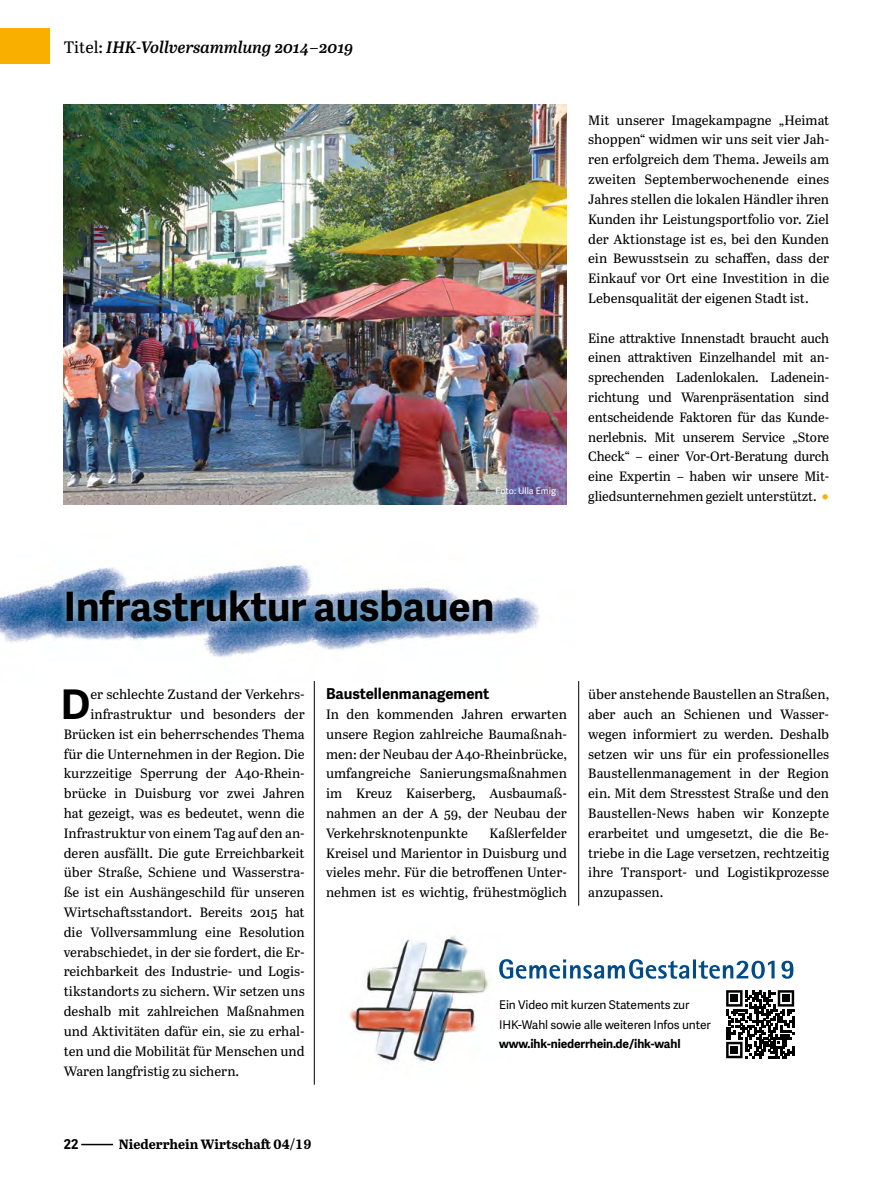
<style>
.page{position:relative;width:893px;height:1191px;background:#fff}
.page>*{position:absolute;margin:0;border:0;box-sizing:border-box;transform-origin:0 0}
.t1{font:700 40.8px "Adelle Sans";color:#000}
.t2{font:700 40.5px "Adelle Sans";color:#000}
.t3{font:italic 600 16.5px "Abril Text";color:#000}
.t4{font:700 15px "Adelle Sans";color:#000}
.t5{font:13.5px/19.8px "Abril Text";color:#000;text-align:justify}
.t6{font:700 13.5px "Abril Text";color:#000}
.t7{font:700 13.5px "Adelle Sans";color:#000}
.t8{font:12px/19.5px "Adelle Sans";letter-spacing:-.01em;color:#000}
.t9{font:700 12px "Adelle Sans";letter-spacing:-.01em;color:#000}
.t10{font:9px "Adelle Sans";color:#fff}
.s1{font-weight:400;font-style:normal}
.s2{font-family:"Adelle Sans";font-size:12.9px;color:#f9af00}
</style>
<div class="page">
<img style="left:0;top:565px;width:580px;height:118px">
<svg style="left:726px;top:990px;width:68px;height:68px"></svg>
<div style="left:731px;top:995px;width:7px;height:7px;background:#000"></div>
<div style="left:782px;top:995px;width:7px;height:7px;background:#000"></div>
<div style="left:731px;top:1046px;width:7px;height:7px;background:#000"></div>
<img style="left:349px;top:936px;width:143px;height:128px">
<div style="left:0;top:29px;width:49px;height:35px;background:#f9af00"></div>
<div style="left:57px;top:580px;width:445px;height:51px;background:#fff;opacity:.75"></div>
<img style="left:64px;top:105px;width:503px;height:399px">
<hr style="left:314px;top:681px;width:1px;height:403px;background:#000">
<hr style="left:578px;top:681px;width:1px;height:224px;background:#000">
<svg style="left:499px;top:959px;width:294px;height:19px"></svg>
<hr style="left:81px;top:1143px;width:32px;height:2px;background:#000">
<p class="t3" style="left:64px;top:35px;width:291px"><span class="s1">Titel:</span> IHK-Vollversammlung 2014 – 2019</p>
<p class="t10" style="left:496px;top:485px;width:62px">Foto: Ulla Emig</p>
<p class="t5" style="left:588px;top:109px;width:242px">Mit unserer Imagekampagne „Heimat shoppen“ widmen wir uns seit vier Jah&shy;ren erfolgreich dem Thema. Jeweils am zweiten Septemberwochenende eines Jahres stellen die lokalen Händler ihren Kunden ihr Leistungsportfolio vor. Ziel der Aktionstage ist es, bei den Kunden ein Bewusstsein zu schaffen, dass der Einkauf vor Ort eine Investition in die Lebensqualität der eigenen Stadt ist.</p>
<p class="t5" style="left:588px;top:327px;width:242px">Eine attraktive Innenstadt braucht auch einen attraktiven Einzelhandel mit an&shy;sprechenden Ladenlokalen. Ladenein&shy;richtung und Warenpräsentation sind entscheidende Faktoren für das Kunde&shy;nerlebnis. Mit unserem Service „Store Check“ – einer Vor-Ort-Beratung durch eine Expertin – haben wir unsere Mit&shy;gliedsunternehmen gezielt unterstützt. <span class="s2">○</span></p>
<h2 class="t2" style="left:64px;top:576px;width:432px">Infrastruktur ausbauen</h2>
<h1 class="t1" style="left:61px;top:674px;width:31px">D</h1>
<p class="t5" style="left:90px;top:684px;width:216px">er schlechte Zustand der Verkehrs-</p>
<p class="t5" style="left:90px;top:703px;width:216px">infrastruktur und besonders der</p>
<p class="t5" style="left:64px;top:723px;width:242px">Brücken ist ein beherrschendes Thema</p>
<p class="t5" style="left:64px;top:743px;width:242px">für die Unternehmen in der Region. Die</p>
<p class="t5" style="left:64px;top:763px;width:242px">kurzzeitige Sperrung der A40-Rhein-</p>
<p class="t5" style="left:64px;top:783px;width:242px">brücke in Duisburg vor zwei Jahren</p>
<p class="t5" style="left:64px;top:802px;width:242px">hat gezeigt, was es bedeutet, wenn die</p>
<p class="t5" style="left:64px;top:822px;width:242px">Infrastruktur von einem Tag auf den an-</p>
<p class="t5" style="left:64px;top:842px;width:242px">deren ausfällt. Die gute Erreichbarkeit</p>
<p class="t5" style="left:64px;top:862px;width:242px">über Straße, Schiene und Wasserstra-</p>
<p class="t5" style="left:64px;top:882px;width:242px">ße ist ein Aushängeschild für unseren</p>
<p class="t5" style="left:64px;top:901px;width:242px">Wirtschaftsstandort. Bereits 2015 hat</p>
<p class="t5" style="left:64px;top:921px;width:242px">die Vollversammlung eine Resolution</p>
<p class="t5" style="left:64px;top:941px;width:242px">verabschiedet, in der sie fordert, die Er-</p>
<p class="t5" style="left:64px;top:961px;width:242px">reichbarkeit des Industrie- und Logis-</p>
<p class="t5" style="left:64px;top:981px;width:242px">tikstandorts zu sichern. Wir setzen uns</p>
<p class="t5" style="left:64px;top:1000px;width:242px">deshalb mit zahlreichen Maßnahmen</p>
<p class="t5" style="left:64px;top:1020px;width:242px">und Aktivitäten dafür ein, sie zu erhal-</p>
<p class="t5" style="left:64px;top:1040px;width:242px">ten und die Mobilität für Menschen und</p>
<p class="t5" style="left:64px;top:1060px;width:177px">Waren langfristig zu sichern.</p>
<p class="t4" style="left:326px;top:683px;width:165px">Baustellenmanagement</p>
<p class="t5" style="left:326px;top:703px;width:242px">In den kommenden Jahren erwarten unsere Region zahlreiche Baumaßnah&shy;men: der Neubau der A40-Rheinbrücke, umfangreiche Sanierungsmaßnahmen im Kreuz Kaiserberg, Ausbaumaß&shy;nahmen an der A 59, der Neubau der Verkehrsknotenpunkte</p>
<p class="t5" style="left:326px;top:822px;width:242px;text-indent:164px">Kaßlerfelder Kreisel und Marientor in Duisburg und vieles mehr. Für die betroffenen Unter&shy;nehmen ist es wichtig, frühestmöglich</p>
<p class="t5" style="left:588px;top:684px;width:242px">über anstehende Baustellen an Straßen, aber auch an Schienen und Wasser&shy;wegen informiert zu werden. Deshalb setzen wir uns für ein professionelles Baustellenmanagement in der Region ein. Mit dem Stresstest Straße und den Baustellen-News haben wir Konzepte erarbeitet und umgesetzt, die die Be&shy;triebe in die Lage versetzen, rechtzeitig ihre Transport- und Logistikprozesse anzupassen.</p>
<p class="t8" style="left:499px;top:994px;width:213px">Ein Video mit kurzen Statements zur<br>IHK-Wahl sowie alle weiteren Infos unter</p>
<p class="t9" style="left:499px;top:1035px;width:183px">www.ihk-niederrhein.de/ihk-wahl</p>
<p class="t7" style="left:64px;top:1134px;width:16px">22</p>
<p class="t6" style="left:119px;top:1134px;width:194px">Niederrhein Wirtschaft 04/19</p>
</div>
